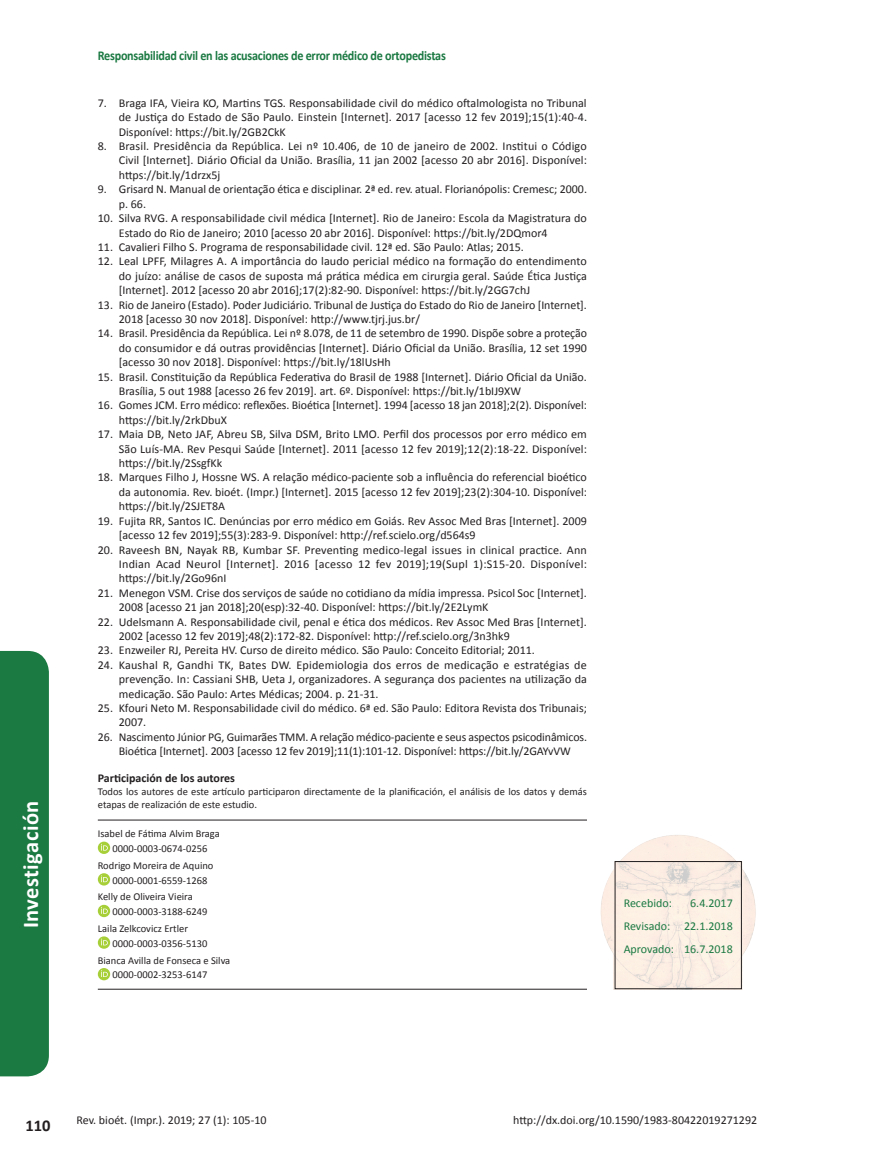
<style>
.page{position:relative;width:872px;height:1170px;background:#fff}
.page>*{position:absolute;margin:0;border:0;box-sizing:border-box;transform-origin:0 0}
.t1{font:700 22.5px "Calibri";letter-spacing:.02em;color:#fff}
.t2{font:700 16.5px "Calibri";color:#231f20}
.t3{font:700 13.5px "Calibri";letter-spacing:-.02em;color:#1b7942;scale:.9 1}
.Referencias{font:12px/14.4px "Calibri";color:#231f20}
.t4{font:12px "Calibri";color:#1b7942}
.Titulo_participacao{font:700 12px "Calibri";color:#231f20}
.Texto_participacao_d{font:10.5px/12.6px "Calibri";color:#231f20}
.Autor_ORCID__demais{font:10.5px "Calibri";color:#231f20}
.ORCID{font:10.5px "Calibri";color:#231f20}
.Autor_ORCID__primeir{font:10.5px "Calibri";color:#231f20}
.ORCID__último{font:10.5px "Calibri";color:#231f20}
</style>
<div class="page">
<hr style="left:98px;top:819px;width:489px;height:1px;background:#231f20">
<hr style="left:98px;top:988px;width:489px;height:1px;background:#231f20">
<svg style="left:98px;top:841px;width:12px;height:12px"></svg>
<svg style="left:101px;top:843px;width:7px;height:7px"></svg>
<svg style="left:98px;top:873px;width:12px;height:12px"></svg>
<svg style="left:101px;top:875px;width:7px;height:7px"></svg>
<svg style="left:98px;top:904px;width:12px;height:13px"></svg>
<svg style="left:101px;top:907px;width:7px;height:6px"></svg>
<svg style="left:98px;top:936px;width:12px;height:12px"></svg>
<svg style="left:101px;top:938px;width:7px;height:7px"></svg>
<svg style="left:98px;top:967px;width:12px;height:13px"></svg>
<svg style="left:101px;top:970px;width:7px;height:6px"></svg>
<img style="left:600px;top:835px;width:156px;height:154px">
<div style="left:0;top:651px;width:49px;height:425px;background:#1b7942"></div>
<h1 class="t1" style="left:15px;top:928px;width:129px;rotate:-90deg">Investigación</h1>
<p class="t3" style="left:98px;top:46px;width:388px">Responsabilidad civil en las acusaciones de error médico de ortopedistas</p>
<p class="Referencias" style="left:119px;top:95px;width:470px;text-align:justify;text-indent:-21px">7. Braga IFA, Vieira KO, Martins TGS. Responsabilidade civil do médico oftalmologista no Tribunal de Justiça do Estado de São Paulo. Einstein [Internet]. 2017 [acesso 12 fev 2019];15(1):40-4.<br>Disponível: https://bit.ly/2GB2CkK</p>
<p class="Referencias" style="left:119px;top:138px;width:470px;text-align:justify;text-indent:-21px">8. Brasil. Presidência da República. Lei nº 10.406, de 10 de janeiro de 2002. Institui o Código Civil [Internet]. Diário Oficial da União. Brasília, 11 jan 2002 [acesso 20 abr 2016]. Disponível: https://bit.ly/1drzx5j</p>
<p class="Referencias" style="left:119px;top:182px;width:469px;text-indent:-21px">9. Grisard N. Manual de orientação ética e disciplinar. 2ª ed. rev. atual. Florianópolis: Cremesc; 2000. p. 66.</p>
<p class="Referencias" style="left:119px;top:210px;width:469px;text-indent:-21px">10. Silva RVG. A responsabilidade civil médica [Internet]. Rio de Janeiro: Escola da Magistratura do<br>Estado do Rio de Janeiro; 2010 [acesso 20 abr 2016]. Disponível: https://bit.ly/2DQmor4</p>
<p class="Referencias" style="left:98px;top:239px;width:427px">11. Cavalieri Filho S. Programa de responsabilidade civil. 12ª ed. São Paulo: Atlas; 2015.</p>
<p class="Referencias" style="left:119px;top:254px;width:470px;text-align:justify;text-indent:-21px">12. Leal LPFF, Milagres A. A importância do laudo pericial médico na formação do entendimento do juízo: análise de casos de suposta má prática médica em cirurgia geral. Saúde Ética Justiça [Internet]. 2012 [acesso 20 abr 2016];17(2):82-90. Disponível: https://bit.ly/2GG7chJ</p>
<p class="Referencias" style="left:119px;top:297px;width:469px;text-indent:-21px">13. Rio de Janeiro (Estado). Poder Judiciário. Tribunal de Justiça do Estado do Rio de Janeiro [Internet].<br>2018 [acesso 30 nov 2018]. Disponível: http://www.tjrj.jus.br/</p>
<p class="Referencias" style="left:119px;top:326px;width:470px;text-align:justify;text-indent:-21px">14. Brasil. Presidência da República. Lei nº 8.078, de 11 de setembro de 1990. Dispõe sobre a proteção do consumidor e dá outras providências [Internet]. Diário Oficial da União. Brasília, 12 set 1990 [acesso 30 nov 2018]. Disponível: https://bit.ly/18lUsHh</p>
<p class="Referencias" style="left:119px;top:369px;width:469px;text-indent:-21px">15. Brasil. Constituição da República Federativa do Brasil de 1988 [Internet]. Diário Oficial da União.<br>Brasília, 5 out 1988 [acesso 26 fev 2019]. art. 6º. Disponível: https://bit.ly/1bIJ9XW</p>
<p class="Referencias" style="left:119px;top:398px;width:470px;text-indent:-21px">16. Gomes JCM. Erro médico: reflexões. Bioética [Internet]. 1994 [acesso 18 jan 2018];2(2). Disponível: https://bit.ly/2rkDbuX</p>
<p class="Referencias" style="left:119px;top:426px;width:469px;text-align:justify;text-indent:-21px">17. Maia DB, Neto JAF, Abreu SB, Silva DSM, Brito LMO. Perfil dos processos por erro médico em São Luís-MA. Rev Pesqui Saúde [Internet]. 2011 [acesso 12 fev 2019];12(2):18-22. Disponível: https://bit.ly/2SsgfKk</p>
<p class="Referencias" style="left:119px;top:470px;width:469px;text-align:justify;text-indent:-21px">18. Marques Filho J, Hossne WS. A relação médico-paciente sob a influência do referencial bioético da autonomia. Rev. bioét. (Impr.) [Internet]. 2015 [acesso 12 fev 2019];23(2):304-10. Disponível: https://bit.ly/2SJET8A</p>
<p class="Referencias" style="left:119px;top:513px;width:469px;text-indent:-21px">19. Fujita RR, Santos IC. Denúncias por erro médico em Goiás. Rev Assoc Med Bras [Internet]. 2009 [acesso 12 fev 2019];55(3):283-9. Disponível: http://ref.scielo.org/d564s9</p>
<p class="Referencias" style="left:119px;top:542px;width:469px;text-align:justify;text-indent:-21px">20. Raveesh BN, Nayak RB, Kumbar SF. Preventing medico-legal issues in clinical practice. Ann Indian Acad Neurol [Internet]. 2016 [acesso 12 fev 2019];19(Supl 1):S15-20. Disponível: https://bit.ly/2Go96nI</p>
<p class="Referencias" style="left:119px;top:585px;width:469px;text-indent:-21px">21. Menegon VSM. Crise dos serviços de saúde no cotidiano da mídia impressa. Psicol Soc [Internet].<br>2008 [acesso 21 jan 2018];20(esp):32-40. Disponível: https://bit.ly/2E2LymK</p>
<p class="Referencias" style="left:119px;top:614px;width:469px;text-indent:-21px">22. Udelsmann A. Responsabilidade civil, penal e ética dos médicos. Rev Assoc Med Bras [Internet].<br>2002 [acesso 12 fev 2019];48(2):172-82. Disponível: http://ref.scielo.org/3n3hk9</p>
<p class="Referencias" style="left:98px;top:642px;width:438px">23. Enzweiler RJ, Pereita HV. Curso de direito médico. São Paulo: Conceito Editorial; 2011.</p>
<p class="Referencias" style="left:119px;top:657px;width:469px;text-align:justify;text-indent:-21px">24. Kaushal R, Gandhi TK, Bates DW. Epidemiologia dos erros de medicação e estratégias de prevenção. In: Cassiani SHB, Ueta J, organizadores. A segurança dos pacientes na utilização da medicação. São Paulo: Artes Médicas; 2004. p. 21-31.</p>
<p class="Referencias" style="left:119px;top:700px;width:469px;text-indent:-21px">25. Kfouri Neto M. Responsabilidade civil do médico. 6ª ed. São Paulo: Editora Revista dos Tribunais;<br>2007.</p>
<p class="Referencias" style="left:98px;top:729px;width:490px;text-align:center">26. Nascimento Júnior PG, Guimarães TMM. A relação médico-paciente e seus aspectos psicodinâmicos.<br>Bioética [Internet]. 2003 [acesso 12 fev 2019];11(1):101-12. Disponível: https://bit.ly/2GAYvVW</p>
<p class="Titulo_participacao" style="left:98px;top:769px;width:139px">Participación de los autores</p>
<p class="Texto_participacao_d" style="left:98px;top:784px;width:490px">Todos los autores de este artículo participaron directamente de la planificación, el análisis de los datos y demás etapas de realización de este estudio.</p>
<p class="Autor_ORCID__primeir" style="left:98px;top:826px;width:123px">Isabel de Fátima Alvim Braga</p>
<p class="ORCID" style="left:112px;top:841px;width:96px">0000-0003-0674-0256</p>
<p class="Autor_ORCID__demais" style="left:98px;top:858px;width:117px">Rodrigo Moreira de Aquino</p>
<p class="ORCID" style="left:112px;top:872px;width:96px">0000-0001-6559-1268</p>
<p class="Autor_ORCID__demais" style="left:98px;top:889px;width:96px">Kelly de Oliveira Vieira</p>
<p class="ORCID" style="left:112px;top:904px;width:96px">0000-0003-3188-6249</p>
<p class="Autor_ORCID__demais" style="left:98px;top:921px;width:92px">Laila Zelkcovicz Ertler</p>
<p class="ORCID" style="left:112px;top:935px;width:96px">0000-0003-0356-5130</p>
<p class="Autor_ORCID__demais" style="left:98px;top:952px;width:134px">Bianca Avilla de Fonseca e Silva</p>
<p class="ORCID__último" style="left:112px;top:967px;width:96px">0000-0002-3253-6147</p>
<p class="t4" style="left:623px;top:894px;width:50px">Recebido:</p>
<p class="t4" style="left:690px;top:894px;width:44px">6.4.2017</p>
<p class="t4" style="left:623px;top:917px;width:111px">Revisado: 22.1.2018</p>
<p class="t4" style="left:623px;top:940px;width:111px">Aprovado: 16.7.2018</p>
<h2 class="t2" style="left:26px;top:1113px;width:27px">110</h2>
<p class="Referencias" style="left:77px;top:1112px;width:191px">Rev. bioét. (Impr.). 2019; 27 (1): 105-10</p>
<p class="Referencias" style="left:513px;top:1112px;width:245px">http://dx.doi.org/10.1590/1983-80422019271292</p>
</div>
